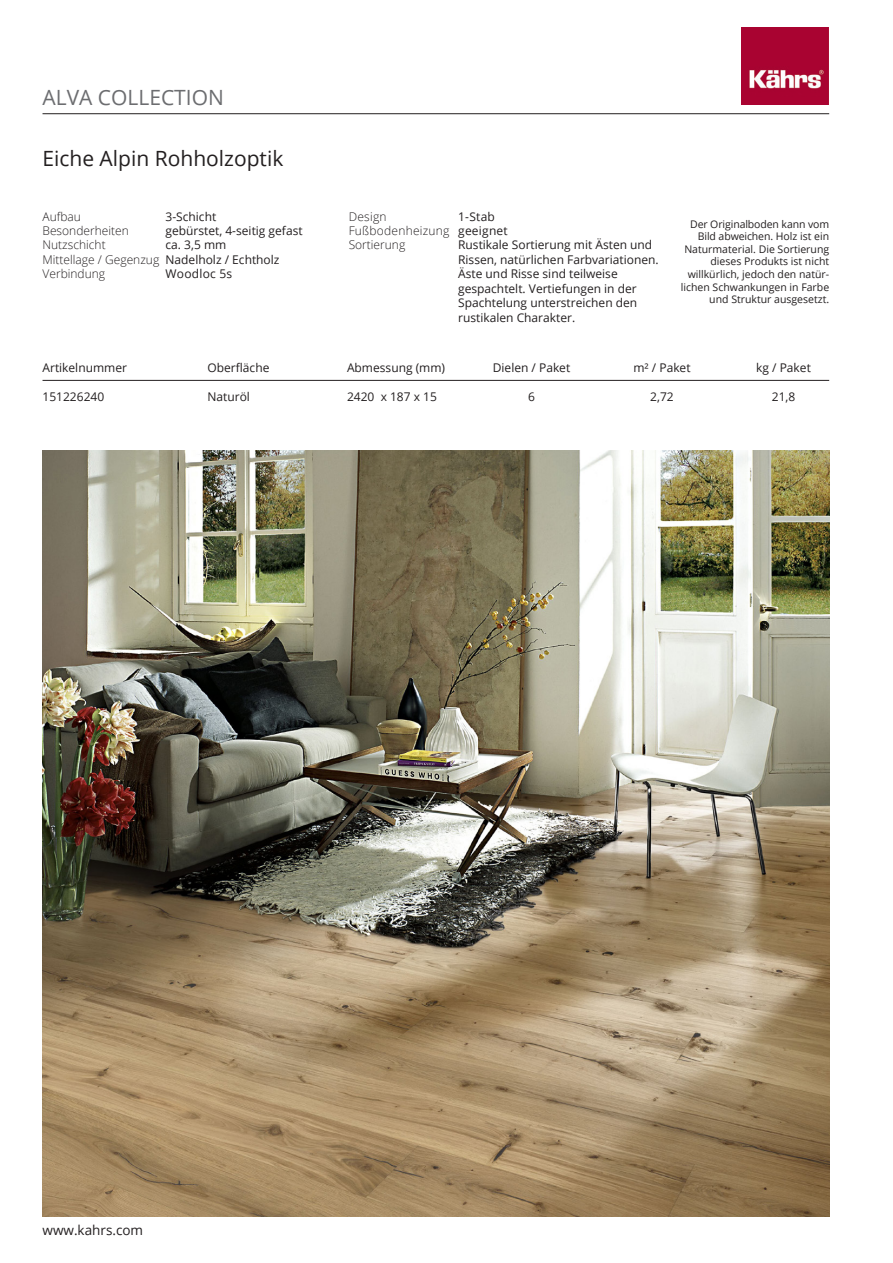
<style>
.page{position:relative;width:893px;height:1263px;background:#fff}
.page>*{position:absolute;margin:0;border:0;box-sizing:border-box;transform-origin:0 0}
.t1{font:21px "Open Sans";color:#231f20}
.t2{font:21px "Open Sans";color:#6c6d70}
.t3{font:13.5px "Open Sans";color:#231f20}
.t4{font:12px/14.4px "Open Sans";color:#231f20}
.t5{font:300 12px/14.4px "Open Sans";color:#231f20}
.t6{font:300 12px/14.4px "Open Sans";letter-spacing:.02em;color:#231f20}
.t7{font:12px "Open Sans";letter-spacing:.02em;color:#231f20}
.t8{font:10.5px/12.6px "Open Sans";color:#231f20;text-align:right}
.s1{font-weight:400}
</style>
<div class="page">
<img style="left:742px;top:28px;width:86px;height:77px">
<img style="left:43px;top:451px;width:786px;height:765px">
<hr style="left:43px;top:113px;width:786px;height:1px;background:#231f20">
<hr style="left:43px;top:380px;width:786px;height:1px;background:#231f20">
<h1 class="t2" style="left:43px;top:83px;width:183px">ALVA COLLECTION</h1>
<h1 class="t1" style="left:43px;top:144px;width:242px">Eiche Alpin Rohholzoptik</h1>
<p class="t5" style="left:43px;top:209px;width:40px">Aufbau</p>
<p class="t4" style="left:166px;top:209px;width:52px">3-Schicht</p>
<p class="t5" style="left:43px;top:223px;width:88px">Besonderheiten</p>
<p class="t4" style="left:166px;top:223px;width:139px">gebürstet, 4-seitig gefast</p>
<p class="t5" style="left:43px;top:238px;width:65px">Nutzschicht</p>
<p class="t5" style="left:43px;top:238px;width:239px;text-indent:123px"><span class="s1">ca. 3,5 mm<br></span>Mittellage / Gegenzug <span class="s1">Nadelholz / Echtholz<br></span>Verbindung</p>
<p class="t7" style="left:166px;top:266px;width:68px">Woodloc 5s</p>
<p class="t6" style="left:349px;top:209px;width:161px;text-indent:110px"><span class="s1">1-Stab<br></span>Fußbodenheizung <span class="s1">geeignet<br></span>Sortierung</p>
<p class="t5" style="left:349px;top:209px;width:39px">Design</p>
<p class="t4" style="left:458px;top:238px;width:202px">Rustikale Sortierung mit Ästen und<br>Rissen, natürlichen Farbvariationen.<br>Äste und Risse sind teilweise gespachtelt. Vertiefungen in der<br>Spachtelung unterstreichen den rustikalen Charakter.</p>
<p class="t8" style="left:681px;top:217px;width:150px">Der Originalboden kann vom<br>Bild abweichen. Holz ist ein<br>Naturmaterial. Die Sortierung dieses Produkts ist nicht willkürlich, jedoch den natür&shy;lichen Schwankungen in Farbe und Struktur ausgesetzt.</p>
<p class="t4" style="left:43px;top:360px;width:86px">Artikelnummer</p>
<p class="t4" style="left:208px;top:360px;width:63px">Oberfläche</p>
<p class="t4" style="left:347px;top:360px;width:100px">Abmessung (mm)</p>
<p class="t4" style="left:493px;top:360px;width:79px">Dielen / Paket</p>
<p class="t4" style="left:633px;top:360px;width:59px">m² / Paket</p>
<p class="t4" style="left:756px;top:360px;width:56px">kg / Paket</p>
<p class="t4" style="left:42px;top:390px;width:63px">151226240</p>
<p class="t4" style="left:207px;top:390px;width:44px">Naturöl</p>
<p class="t4" style="left:347px;top:390px;width:91px">2420 x 187 x 15</p>
<p class="t4" style="left:528px;top:390px;width:8px">6</p>
<p class="t4" style="left:650px;top:390px;width:25px">2,72</p>
<p class="t4" style="left:772px;top:390px;width:25px">21,8</p>
<p class="t3" style="left:43px;top:1221px;width:102px">www.kahrs.com</p>
</div>
